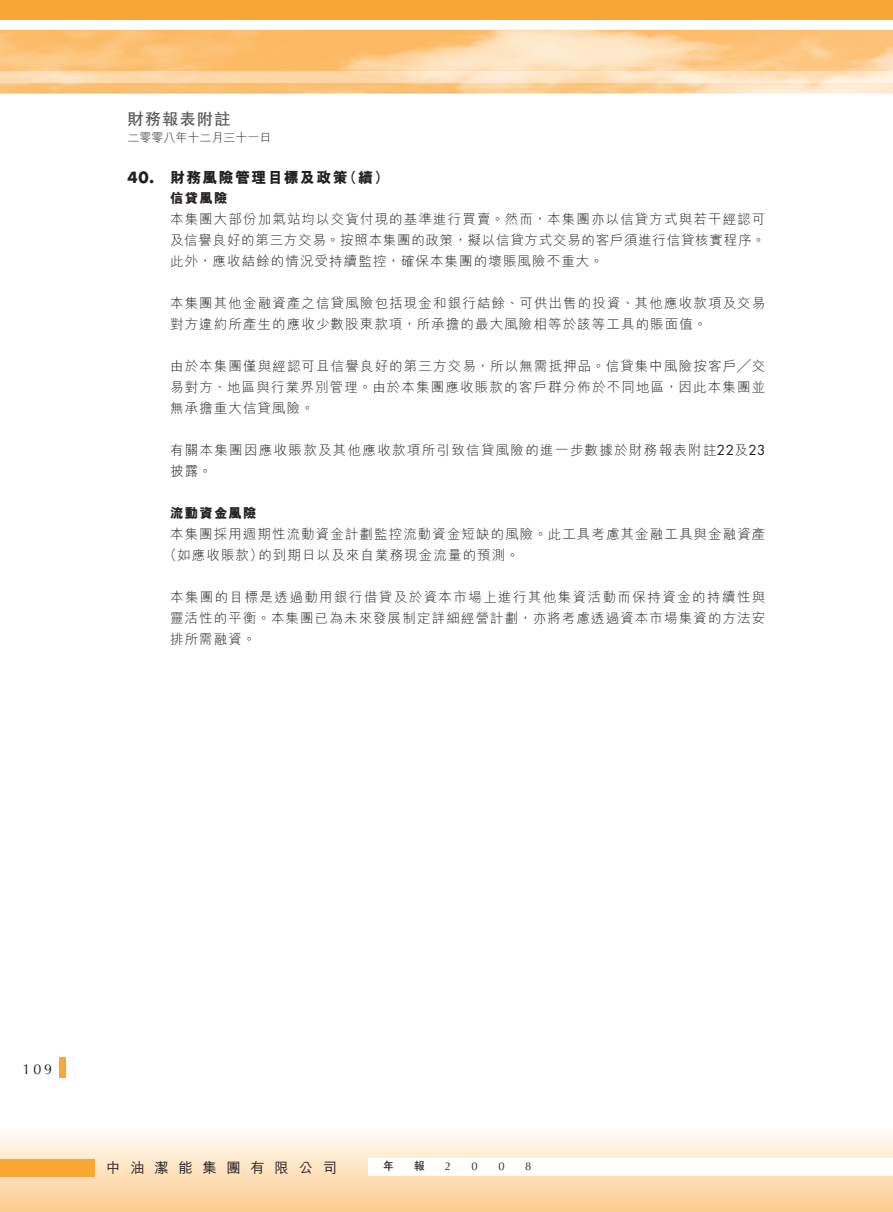
<style>
.page{position:relative;width:893px;height:1212px;background:#fff}
.page>*{position:absolute;margin:0;border:0;box-sizing:border-box;transform-origin:0 0}
.t1{font:16.5px "C Hei 2 HK Bold B5 pc H";letter-spacing:.05em;color:#57585a}
.t2{font:15px "M Hei HK Xbold B5 pc H";letter-spacing:.085em;color:#231f20}
.t3{font:14.25px "M Hei HK Medium B5 pc H";letter-spacing:.69em;color:#231f20}
.t4{font:14.25px "Optima LT Std";color:#231f20}
.t5{font:13.5px/21px "M Hei HK Light B5 pc H";letter-spacing:.08em;color:#231f20;text-align:justify}
.t6{font:13.5px "M Hei HK Xbold B5 pc H";letter-spacing:.085em;color:#231f20}
.t7{font:12px "M Hei HK Light B5 pc H";color:#231f20}
.t8{font:11.25px "Optima LT Std";color:#231f20}
.t9{font:11.25px "C Hei 2 HK Bold B5 pc H";color:#231f20}
.s1{font-family:"Futura Std";font-weight:700}
.s2{font-family:"Futura Std"}
</style>
<div class="page">
<div style="left:60px;top:1057px;width:6px;height:21px;background:#faa634"></div>
<img style="left:0;top:30px;width:893px;height:64px">
<img style="left:0;top:72px;width:893px;height:10px">
<div style="left:0;top:0;width:893px;height:20px;background:#faa634"></div>
<div style="left:0;top:1107px;width:893px;height:105px;background:linear-gradient(to bottom,#fff,#fdcd91)"></div>
<div style="left:0;top:1159px;width:94px;height:17px;background:#faa634"></div>
<div style="left:368px;top:1158px;width:525px;height:17px;background:#fff"></div>
<p class="t1" style="left:128px;top:113px;width:105px">財務報表附註</p>
<p class="t7" style="left:128px;top:133px;width:146px">二零零八年十二月三十一日</p>
<p class="t2" style="left:128px;top:172px;width:263px"><span class="s1">40.</span> 財務風險管理目標及政策（續）</p>
<p class="t6" style="left:170px;top:193px;width:59px">信貸風險</p>
<p class="t5" style="left:170px;top:210px;width:597px">本集團大部份加氣站均以交貨付現的基準進行買賣。然而，本集團亦以信貸方式與若干經認可及信譽良好的第三方交易。按照本集團的政策，擬以信貸方式交易的客戶須進行信貸核實程序。此外，應收結餘的情況受持續監控，確保本集團的壞賬風險不重大。</p>
<p class="t5" style="left:170px;top:294px;width:597px">本集團其他金融資產之信貸風險包括現金和銀行結餘、可供出售的投資、其他應收款項及交易對方違約所產生的應收少數股東款項，所承擔的最大風險相等於該等工具的賬面值。</p>
<p class="t5" style="left:170px;top:357px;width:597px">由於本集團僅與經認可且信譽良好的第三方交易，所以無需抵押品。信貸集中風險按客戶╱交易對方、地區與行業界別管理。由於本集團應收賬款的客戶群分佈於不同地區，因此本集團並無承擔重大信貸風險。</p>
<p class="t5" style="left:170px;top:441px;width:597px">有關本集團因應收賬款及其他應收款項所引致信貸風險的進一步數據於財務報表附註<span class="s2">22</span>及<span class="s2">23</span>披露。</p>
<p class="t6" style="left:170px;top:508px;width:88px">流動資金風險</p>
<p class="t5" style="left:163px;top:525px;width:604px;text-indent:7px">本集團採用週期性流動資金計劃監控流動資金短缺的風險。此工具考慮其金融工具與金融資產（如應收賬款）的到期日以及來自業務現金流量的預測。</p>
<p class="t5" style="left:170px;top:588px;width:597px">本集團的目標是透過動用銀行借貸及於資本市場上進行其他集資活動而保持資金的持續性與靈活性的平衡。本集團已為未來發展制定詳細經營計劃，亦將考慮透過資本市場集資的方法安排所需融資。</p>
<p class="t4" style="left:23px;top:1061px;width:31px">109</p>
<p class="t3" style="left:106px;top:1162px;width:232px">中油潔能集團有限公司</p>
<p class="t9" style="left:383px;top:1162px;width:13px">年</p>
<p class="t9" style="left:414px;top:1162px;width:13px">報</p>
<p class="t8" style="left:445px;top:1159px;width:8px">2</p>
<p class="t8" style="left:472px;top:1159px;width:8px">0</p>
<p class="t8" style="left:498px;top:1159px;width:8px">0</p>
<p class="t8" style="left:525px;top:1159px;width:8px">8</p>
</div>
